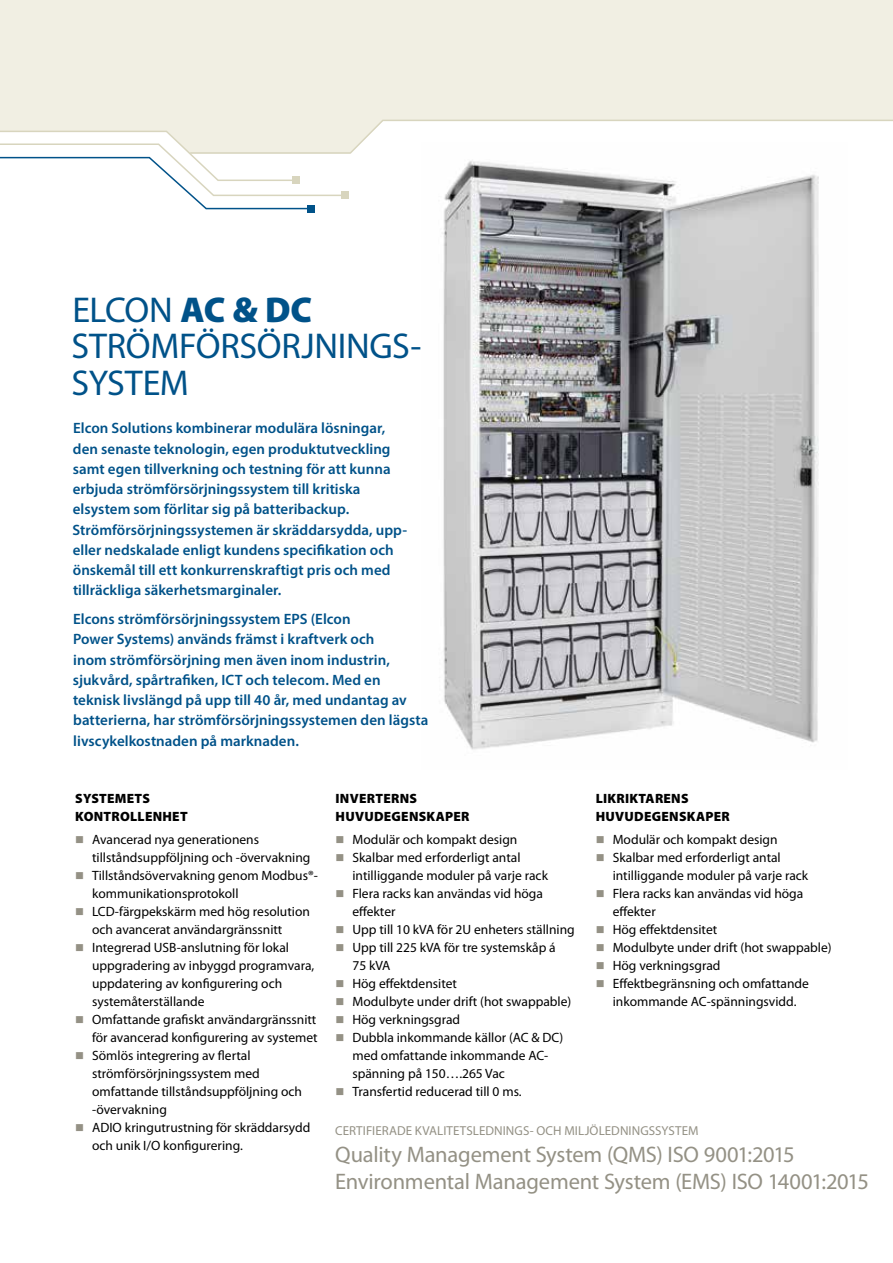
<style>
.page{position:relative;width:893px;height:1263px;background:#fff}
.page>*{position:absolute;margin:0;border:0;box-sizing:border-box;transform-origin:0 0}
.t1{font:36px/36.8px "Myriad Pro";letter-spacing:-.01em;color:#005289}
.t2{font:22.5px/27px "Myriad Pro";letter-spacing:-.01em;color:#949185}
.t3{font:600 15px/20.2px "Myriad Pro";color:#005289}
.t4{font:13.5px/18px "Myriad Pro";color:#000}
.t5{font:900 13.5px/18px "Myriad Pro";letter-spacing:.02em;color:#000}
.t6{font:12.9px "Myriad Pro";letter-spacing:.005em;color:#949185}
.s1{font-weight:900}
</style>
<div class="page">
<div style="left:0;top:0;width:893px;height:119px;background:#f1efe3"></div>
<div style="left:308px;top:205px;width:7px;height:7px;background:#005289"></div>
<svg style="left:0;top:119px;width:893px;height:91px"></svg>
<div style="left:341px;top:192px;width:8px;height:7px;background:#d8d5be"></div>
<img style="left:422px;top:142px;width:425px;height:608px">
<h1 class="t1" style="left:72px;top:292px;width:351px">ELCON <span class="s1">AC &amp; DC<br></span>STRÖMFÖRSÖRJNINGS-<br>SYSTEM</h1>
<p class="t3" style="left:73px;top:418px;width:336px">Elcon Solutions kombinerar modulära lösningar, den senaste teknologin, egen produktutveckling samt egen tillverkning och testning för att kunna erbjuda strömförsörjningssystem till kritiska elsystem som förlitar sig på batteribackup.<br>Strömförsörjningssystemen är skräddarsydda, upp&shy;eller nedskalade enligt kundens specifikation och önskemål till ett konkurrenskraftigt pris och med tillräckliga säkerhetsmarginaler.</p>
<p class="t3" style="left:73px;top:609px;width:357px">Elcons strömförsörjningssystem EPS (Elcon<br>Power Systems) används främst i kraftverk och<br>inom strömförsörjning men även inom industrin, sjukvård, spårtrafiken, ICT och telecom. Med en teknisk livslängd på upp till 40 år, med undantag av batterierna, har strömförsörjningssystemen den lägsta livscykelkostnaden på marknaden.</p>
<p class="t5" style="left:75px;top:790px;width:114px">SYSTEMETS<br>KONTROLLENHET</p>
<p class="t4" style="left:92px;top:830px;width:227px">Avancerad nya generationens tillståndsuppföljning och -övervakning Tillståndsövervakning genom Modbus®- kommunikationsprotokoll LCD-färgpekskärm med hög resolution och avancerat användargränssnitt Integrerad USB-anslutning för lokal uppgradering av inbyggd programvara, uppdatering av konfigurering och systemåterställande<br>Omfattande grafiskt användargränssnitt för avancerad konfigurering av systemet Sömlös integrering av flertal strömförsörjningssystem med omfattande tillståndsuppföljning och -övervakning<br>ADIO kringutrustning för skräddarsydd och unik I/O konfigurering.</p>
<p class="t5" style="left:336px;top:790px;width:136px">INVERTERNS<br>HUVUDEGENSKAPER</p>
<p class="t4" style="left:352px;top:830px;width:224px">Modulär och kompakt design<br>Skalbar med erforderligt antal intilliggande moduler på varje rack<br>Flera racks kan användas vid höga effekter<br>Upp till 10 kVA för 2U enheters ställning<br>Upp till 225 kVA för tre systemskåp á<br>75 kVA<br>Hög effektdensitet<br>Modulbyte under drift (hot swappable)<br>Hög verkningsgrad<br>Dubbla inkommande källor (AC &amp; DC) med omfattande inkommande AC&shy;spänning på 150….265 Vac<br>Transfertid reducerad till 0 ms.</p>
<p class="t5" style="left:596px;top:790px;width:136px">LIKRIKTARENS<br>HUVUDEGENSKAPER</p>
<p class="t4" style="left:613px;top:830px;width:220px">Modulär och kompakt design<br>Skalbar med erforderligt antal intilliggande moduler på varje rack<br>Flera racks kan användas vid höga effekter<br>Hög effektdensitet<br>Modulbyte under drift (hot swappable)<br>Hög verkningsgrad<br>Effektbegränsning och omfattande inkommande AC-spänningsvidd.</p>
<p class="t6" style="left:335px;top:1123px;width:365px">CERTIFIERADE KVALITETSLEDNINGS- OCH MILJÖLEDNINGSSYSTEM</p>
<h2 class="t2" style="left:335px;top:1141px;width:535px">Quality Management System (QMS) ISO 9001:2015<br>Environmental Management System (EMS) ISO 14001:2015</h2>
</div>
